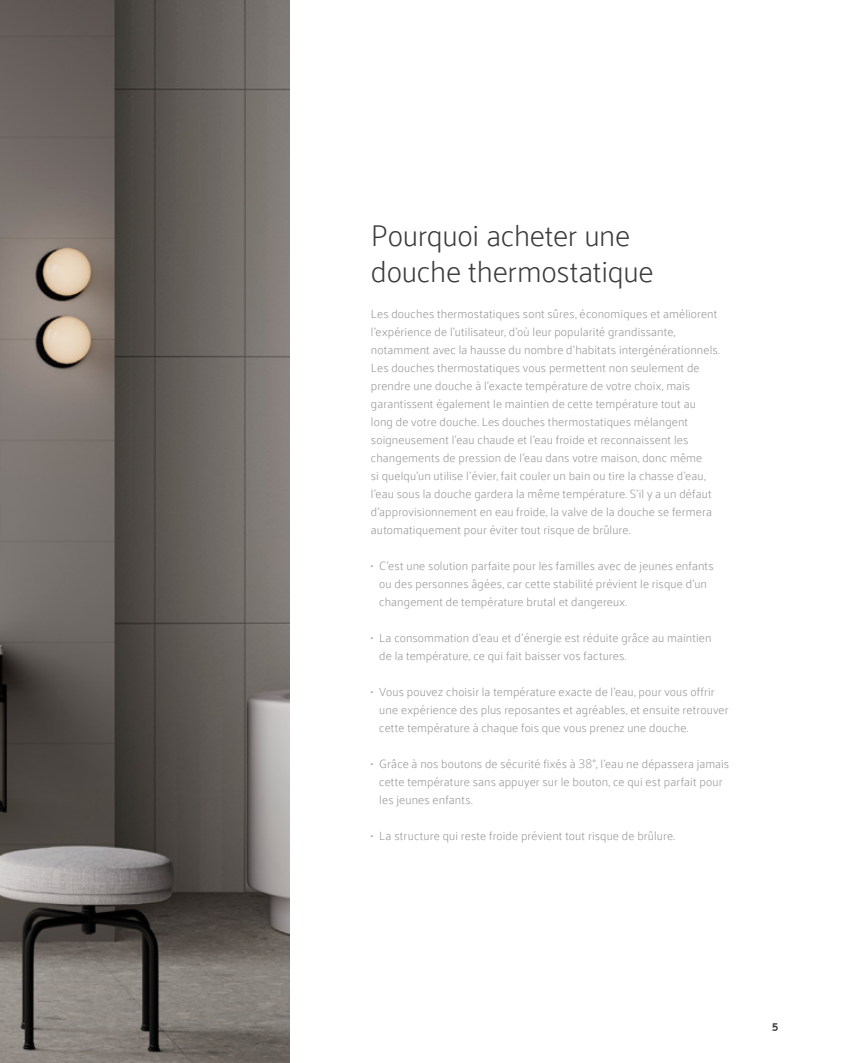
<style>
.page{position:relative;width:851px;height:1063px;background:#fff}
.page>*{position:absolute;margin:0;border:0;box-sizing:border-box;transform-origin:0 0}
.t1{font:200 30px/36px "Palanquin";letter-spacing:-.01em;color:#3b3b3a}
.t2{font:200 12px/18px "Palanquin";letter-spacing:.01em;color:#949494}
.t3{font:700 12px "Palanquin";color:#3b3b3a}
.s1{font-family:"Open Sans";font-weight:300}
</style>
<div class="page">
<img style="left:0;top:0;width:289px;height:1063px">
<div style="left:0;top:0;width:53px;height:68px;background:#645c59"></div>
<h1 class="t1" style="left:371px;top:218px;width:284px">Pourquoi acheter une douche thermostatique</h1>
<p class="t2" style="left:371px;top:305px;width:350px">Les douches thermostatiques sont sûres, économiques et améliorent l’expérience de l’utilisateur, d’où leur popularité grandissante, notamment avec la hausse du nombre d’habitats intergénérationnels.<br>Les douches thermostatiques vous permettent non seulement de prendre une douche à l’exacte température de votre choix, mais garantissent également le maintien de cette température tout au long de votre douche. Les douches thermostatiques mélangent soigneusement l’eau chaude et l’eau froide et reconnaissent les changements de pression de l’eau dans votre maison, donc même<br>si quelqu’un utilise l’évier, fait couler un bain ou tire la chasse d’eau, l’eau sous la douche gardera la même température. S’il y a un défaut d’approvisionnement en eau froide, la valve de la douche se fermera automatiquement pour éviter tout risque de brûlure.</p>
<p class="t2" style="left:379px;top:557px;width:336px;text-indent:-8px">• C’est une solution parfaite pour les familles avec de jeunes enfants ou des personnes âgées, car cette stabilité prévient le risque d’un changement de température brutal et dangereux.</p>
<p class="t2" style="left:379px;top:629px;width:333px;text-indent:-8px">• La consommation d’eau et d’énergie est réduite grâce au maintien de la température, ce qui fait baisser vos factures.</p>
<p class="t2" style="left:379px;top:683px;width:351px;text-indent:-8px">• Vous pouvez choisir la température exacte de l’eau, pour vous offrir une expérience des plus reposantes et agréables, et ensuite retrouver cette température à chaque fois que vous prenez une douche.</p>
<p class="t2" style="left:379px;top:755px;width:351px;text-indent:-8px">• Grâce à nos boutons de sécurité fixés à <span class="s1">38</span>°, l’eau ne dépassera jamais cette température sans appuyer sur le bouton, ce qui est parfait pour les jeunes enfants.</p>
<p class="t2" style="left:371px;top:827px;width:305px">• La structure qui reste froide prévient tout risque de brûlure.</p>
<p class="t3" style="left:771px;top:1019px;width:8px">5</p>
</div>
